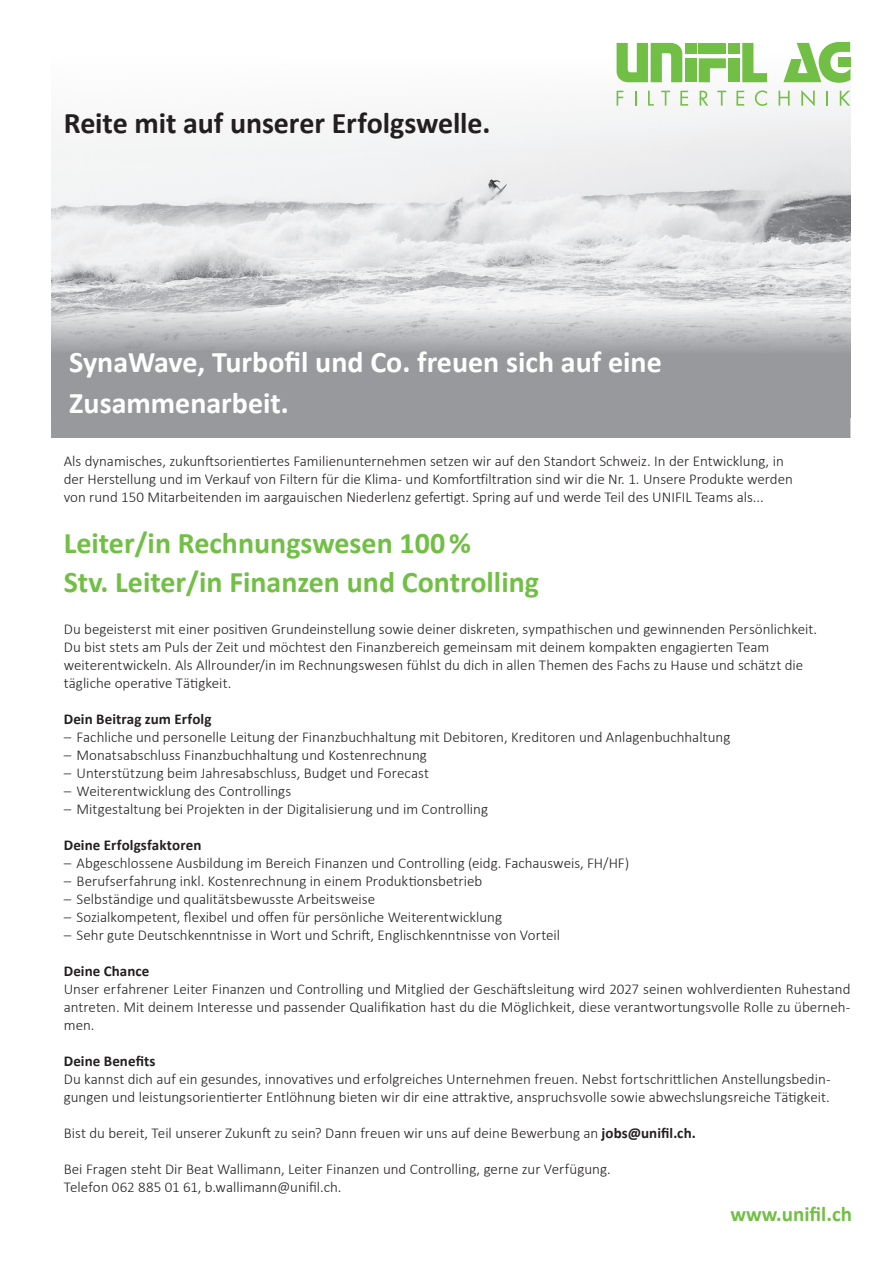
<style>
.page{position:relative;width:893px;height:1263px;background:#fff}
.page>*{position:absolute;margin:0;border:0;box-sizing:border-box;transform-origin:0 0}
.t1{font:700 30px/39px "Calibri";color:#71bf44}
.t2{font:700 30px/40.5px "Calibri";color:#fff}
.t3{font:700 30px "Calibri";letter-spacing:-.005em;color:#231f20}
.t4{font:700 21px "Calibri";color:#71bf44}
.t5{font:300 15px/18px "Calibri";color:#231f20}
.t6{font:700 15px "Calibri";letter-spacing:.005em;color:#231f20}
.s1{font-weight:700}
</style>
<div class="page">
<img style="left:51px;top:42px;width:799px;height:214px">
<img style="left:51px;top:256px;width:426px;height:42px">
<img style="left:477px;top:256px;width:373px;height:42px">
<div style="left:51px;top:418px;width:799px;height:20px;background:#97999c"></div>
<img style="left:51px;top:298px;width:799px;height:120px">
<div style="left:728px;top:58px;width:11px;height:24px;background:#71bf44"></div>
<div style="left:728px;top:43px;width:11px;height:10px;background:#71bf44"></div>
<div style="left:685px;top:58px;width:11px;height:24px;background:#71bf44"></div>
<svg style="left:617px;top:43px;width:65px;height:39px"></svg>
<div style="left:685px;top:43px;width:11px;height:10px;background:#71bf44"></div>
<div style="left:699px;top:43px;width:27px;height:10px;background:#71bf44"></div>
<svg style="left:699px;top:58px;width:27px;height:24px"></svg>
<svg style="left:742px;top:43px;width:25px;height:39px"></svg>
<svg style="left:783px;top:42px;width:67px;height:41px"></svg>
<svg style="left:617px;top:91px;width:6px;height:15px"></svg>
<svg style="left:635px;top:91px;width:1px;height:15px"></svg>
<svg style="left:648px;top:91px;width:6px;height:15px"></svg>
<svg style="left:661px;top:91px;width:9px;height:15px"></svg>
<svg style="left:680px;top:91px;width:8px;height:15px"></svg>
<svg style="left:700px;top:91px;width:8px;height:15px"></svg>
<svg style="left:717px;top:91px;width:9px;height:15px"></svg>
<svg style="left:736px;top:91px;width:8px;height:15px"></svg>
<svg style="left:755px;top:90px;width:12px;height:16px"></svg>
<svg style="left:779px;top:91px;width:11px;height:15px"></svg>
<svg style="left:801px;top:90px;width:14px;height:16px"></svg>
<svg style="left:826px;top:91px;width:2px;height:15px"></svg>
<svg style="left:840px;top:91px;width:10px;height:15px"></svg>
<h1 class="t3" style="left:64px;top:102px;width:428px">Reite mit auf unserer Erfolgswelle.</h1>
<h1 class="t2" style="left:69px;top:341px;width:594px">SynaWave, Turbofil und Co. freuen sich auf eine<br>Zusammenarbeit.</h1>
<p class="t5" style="left:64px;top:452px;width:731px">Als dynamisches, zukunftsorientiertes Familienunternehmen setzen wir auf den Standort Schweiz. In der Entwicklung, in der Herstellung und im Verkauf von Filtern für die Klima- und Komfortfiltration sind wir die Nr. 1. Unsere Produkte werden von rund 150 Mitarbeitenden im aargauischen Niederlenz gefertigt. Spring auf und werde Teil des UNIFIL Teams als...</p>
<h1 class="t1" style="left:64px;top:522px;width:477px">Leiter/in Rechnungswesen 100 %<br>Stv. Leiter/in Finanzen und Controlling</h1>
<p class="t5" style="left:64px;top:620px;width:755px">Du begeisterst mit einer positiven Grundeinstellung sowie deiner diskreten, sympathischen und gewinnenden Persönlichkeit.<br>Du bist stets am Puls der Zeit und möchtest den Finanzbereich gemeinsam mit deinem kompakten engagierten Team weiterentwickeln. Als Allrounder/in im Rechnungswesen fühlst du dich in allen Themen des Fachs zu Hause und schätzt die tägliche operative Tätigkeit.</p>
<p class="t6" style="left:64px;top:709px;width:149px">Dein Beitrag zum Erfolg</p>
<p class="t5" style="left:64px;top:728px;width:668px">‒ Fachliche und personelle Leitung der Finanzbuchhaltung mit Debitoren, Kreditoren und Anlagenbuchhaltung ‒ Monatsabschluss Finanzbuchhaltung und Kostenrechnung<br>‒ Unterstützung beim Jahresabschluss, Budget und Forecast<br>‒ Weiterentwicklung des Controllings<br>‒ Mitgestaltung bei Projekten in der Digitalisierung und im Controlling</p>
<p class="t6" style="left:64px;top:835px;width:139px">Deine Erfolgsfaktoren</p>
<p class="t5" style="left:64px;top:854px;width:567px">‒ Abgeschlossene Ausbildung im Bereich Finanzen und Controlling (eidg. Fachausweis, FH/HF) ‒ Berufserfahrung inkl. Kostenrechnung in einem Produktionsbetrieb<br>‒ Selbständige und qualitätsbewusste Arbeitsweise<br>‒ Sozialkompetent, flexibel und offen für persönliche Weiterentwicklung<br>‒ Sehr gute Deutschkenntnisse in Wort und Schrift, Englischkenntnisse von Vorteil</p>
<p class="t6" style="left:64px;top:961px;width:87px">Deine Chance</p>
<p class="t5" style="left:64px;top:980px;width:788px;text-align:justify">Unser erfahrener Leiter Finanzen und Controlling und Mitglied der Geschäftsleitung wird 2027 seinen wohlverdienten Ruhestand antreten. Mit deinem Interesse und passender Qualifikation hast du die Möglichkeit, diese verantwortungsvolle Rolle zu überneh&shy;men.</p>
<p class="t6" style="left:64px;top:1051px;width:93px">Deine Benefits</p>
<p class="t5" style="left:64px;top:1070px;width:768px">Du kannst dich auf ein gesundes, innovatives und erfolgreiches Unternehmen freuen. Nebst fortschrittlichen Anstellungsbedin&shy;gungen und leistungsorientierter Entlöhnung bieten wir dir eine attraktive, anspruchsvolle sowie abwechslungsreiche Tätigkeit.</p>
<p class="t5" style="left:64px;top:1124px;width:634px">Bist du bereit, Teil unserer Zukunft zu sein? Dann freuen wir uns auf deine Bewerbung an <span class="s1">jobs@unifil.ch.</span></p>
<p class="t5" style="left:64px;top:1160px;width:548px">Bei Fragen steht Dir Beat Wallimann, Leiter Finanzen und Controlling, gerne zur Verfügung.<br>Telefon 062 885 01 61, b.wallimann@unifil.ch.</p>
<h2 class="t4" style="left:730px;top:1199px;width:123px">www.unifil.ch</h2>
</div>
